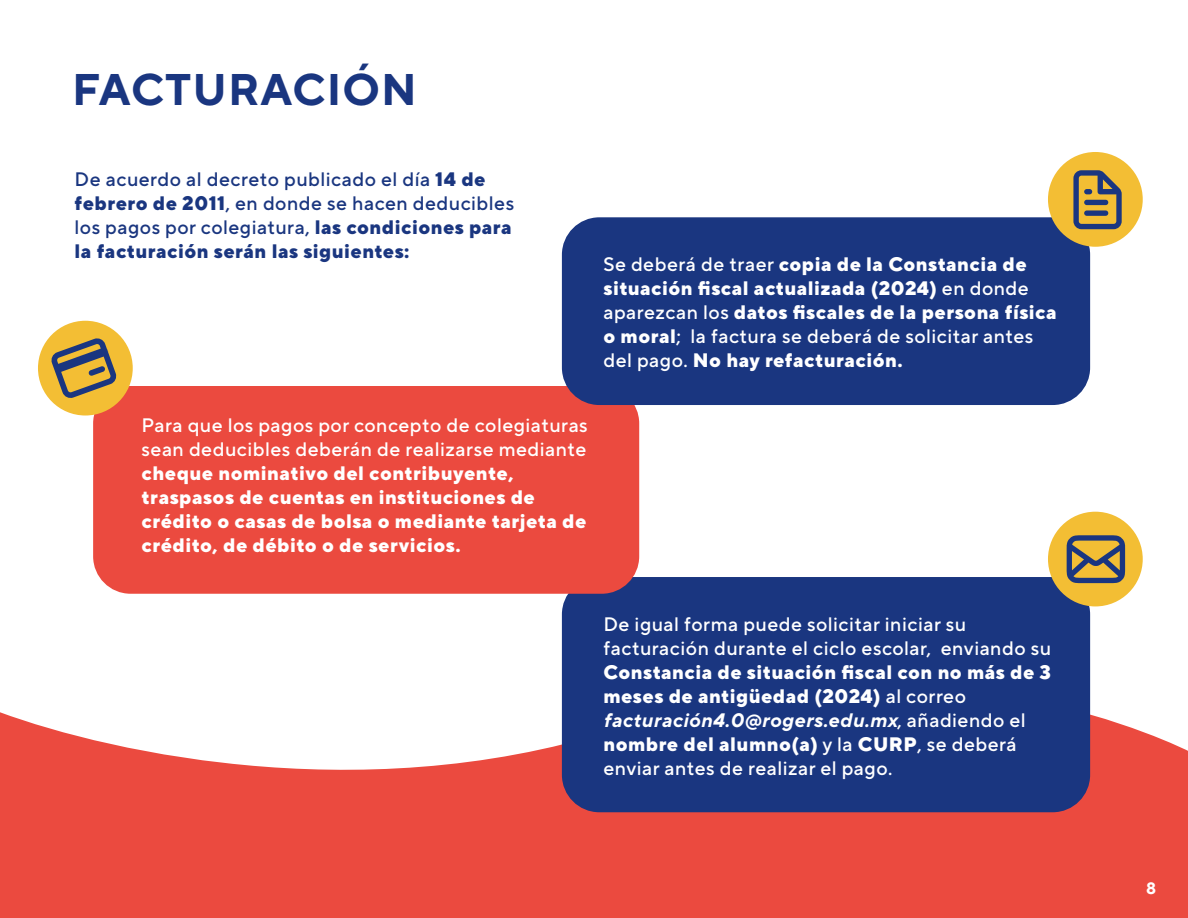
<style>
.page{position:relative;width:1188px;height:918px;background:#fff}
.page>*{position:absolute;margin:0;border:0;box-sizing:border-box;transform-origin:0 0}
.t1{font:700 44.25px "TT Norms Pro";letter-spacing:.025em;color:#1a3680}
.t2{font:800 19.5px/24px "TT Norms Pro";letter-spacing:.025em;color:#fff}
.t3{font:500 19.5px/24px "TT Norms Pro";letter-spacing:.025em;color:#fff}
.t4{font:500 19.5px/24px "TT Norms Pro";letter-spacing:.025em;color:#1a3680}
.t5{font:700 16.5px "TT Norms Pro";color:#fff}
.s1{font-weight:800}
.s2{font-weight:500}
.s3{font-weight:700;font-style:italic}
</style>
<div class="page">
<svg style="left:0;top:619px;width:1188px;height:299px;fill:#eb4a3f"></svg>
<div style="left:562px;top:577px;width:528px;height:235px;background:#1a3680;border-radius:37px"></div>
<div style="left:93px;top:386px;width:546px;height:208px;background:#eb4a3f;border-radius:37px"></div>
<div style="left:38px;top:321px;width:95px;height:95px;background:#f3be34;border-radius:50%"></div>
<div style="left:562px;top:217px;width:528px;height:188px;background:#1a3680;border-radius:37px"></div>
<div style="left:1048px;top:152px;width:95px;height:95px;background:#f3be34;border-radius:50%"></div>
<div style="left:1048px;top:512px;width:95px;height:94px;background:#f3be34;border-radius:50%"></div>
<svg style="left:51px;top:338px;width:66px;height:60px"></svg>
<svg style="left:1073px;top:170px;width:49px;height:59px"></svg>
<div style="left:1084px;top:210px;width:24px;height:6px;background:#1a3680;border-radius:3px"></div>
<div style="left:1084px;top:200px;width:24px;height:5px;background:#1a3680;border-radius:3px"></div>
<div style="left:1084px;top:189px;width:8px;height:5px;background:#1a3680;border-radius:3px"></div>
<svg style="left:1067px;top:535px;width:58px;height:48px"></svg>
<h1 class="t1" style="left:72px;top:60px;width:346px">FACTURACIÓN</h1>
<p class="t4" style="left:75px;top:166px;width:441px">De acuerdo al decreto publicado el día <span class="s1">14 de febrero de 2011</span>, en donde se hacen deducibles los pagos por colegiatura, <span class="s1">las condiciones para la facturación serán las siguientes:</span></p>
<p class="t2" style="left:603px;top:252px;width:455px"><span class="s2">Se deberá de traer</span> copia de la Constancia de situación fiscal actualizada (2024) <span class="s2">en donde aparezcan los</span> datos fiscales de la persona física o moral<span class="s2">; la factura se deberá de solicitar antes del pago.</span> No hay refacturación.</p>
<p class="t3" style="left:142px;top:412px;width:448px">Para que los pagos por concepto de colegiaturas sean deducibles deberán de realizarse mediante</p>
<p class="t2" style="left:142px;top:460px;width:446px">cheque nominativo del contribuyente, traspasos de cuentas en instituciones de crédito o casas de bolsa o mediante tarjeta de crédito, de débito o de servicios.</p>
<p class="t3" style="left:603px;top:611px;width:449px">De igual forma puede solicitar iniciar su facturación durante el ciclo escolar, enviando su</p>
<p class="t2" style="left:603px;top:659px;width:449px">Constancia de situación fiscal con no más de 3 meses de antigüedad (2024) <span class="s2">al correo </span><span class="s3">facturación4.0@rogers.edu.mx</span><span class="s2">, añadiendo el </span>nombre del alumno(a) <span class="s2">y la</span> CURP<span class="s2">, se deberá enviar antes de realizar el pago.</span></p>
<p class="t5" style="left:1146px;top:877px;width:12px">8</p>
</div>
